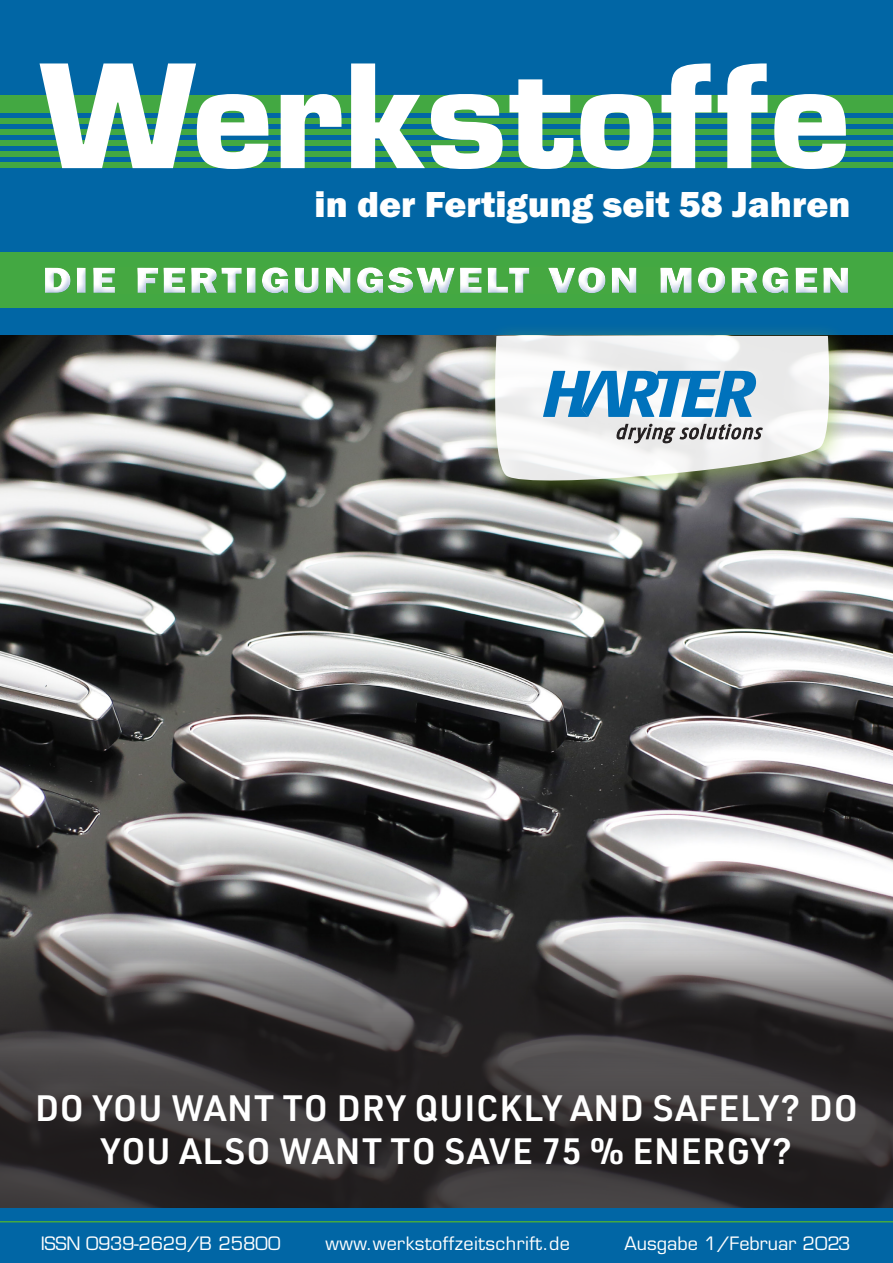
<style>
.page{position:relative;width:893px;height:1263px;background:#fff}
.page>*{position:absolute;margin:0;border:0;box-sizing:border-box;transform-origin:0 0}
.t1{font:700 139.5px "Eurostile";letter-spacing:.005em;color:#fff}
.t2{font:600 43.05px "URWDIN";color:#fff}
.t3{font:800 37.5px "Franklin Gothic";color:#fff}
.t4{font:600 36px/43.2px "URWDIN";letter-spacing:.02em;color:#fff;text-align:center}
.t5{font:18px "Eurostile";letter-spacing:.025em;color:#fff}
.t6{font:18px "Eurostile";letter-spacing:-.02em;color:#fff}
.t7{font:18px "Eurostile";color:#fff}
</style>
<div class="page">
<div style="left:0;top:0;width:893px;height:336px;background:#0166a5"></div>
<div style="left:0;top:95px;width:893px;height:18px;background:#43a842"></div>
<div style="left:0;top:162px;width:893px;height:5px;background:#43a842"></div>
<div style="left:0;top:118px;width:893px;height:5px;background:#43a842"></div>
<div style="left:0;top:129px;width:893px;height:5px;background:#43a842"></div>
<div style="left:0;top:140px;width:893px;height:5px;background:#43a842"></div>
<div style="left:0;top:151px;width:893px;height:5px;background:#43a842"></div>
<div style="left:0;top:252px;width:893px;height:55px;background:#43a842"></div>
<img style="left:45px;top:267px;width:803px;height:26px">
<img style="left:0;top:336px;width:893px;height:595px">
<svg style="left:0;top:931px;width:893px;height:277px;background:#3e3c3c"></svg>
<div style="left:480px;top:321px;width:372px;height:182px;background:#99ca3b;opacity:.5"></div>
<svg style="left:489px;top:336px;width:345px;height:155px;fill:#efefef"></svg>
<svg style="left:543px;top:371px;width:213px;height:46px"></svg>
<svg style="left:616px;top:424px;width:146px;height:21px"></svg>
<div style="left:0;top:1209px;width:893px;height:54px;background:#0166a5"></div>
<hr style="left:0;top:1221px;width:893px;height:1px;background:#43a842">
<p class="t1" style="left:41px;top:31px;width:811px">Werkstoffe</p>
<p class="t3" style="left:315px;top:183px;width:537px">in der Fertigung seit 58 Jahren</p>
<p class="t4" style="left:35px;top:1085px;width:824px">DO YOU WANT TO DRY QUICKLY AND SAFELY? DO<br>YOU ALSO WANT TO SAVE 75 % ENERGY?</p>
<p class="t2" style="left:31px;top:1097px;width:841px">Wollen Sie dazu noch 75 % Energie sparen?</p>
<p class="t6" style="left:41px;top:1232px;width:241px">ISSN 0939-2629/B 25800</p>
<p class="t5" style="left:326px;top:1232px;width:246px">www.werkstoffzeitschrift.de</p>
<p class="t7" style="left:624px;top:1232px;width:227px">Ausgabe 1/Februar 2023</p>
</div>
